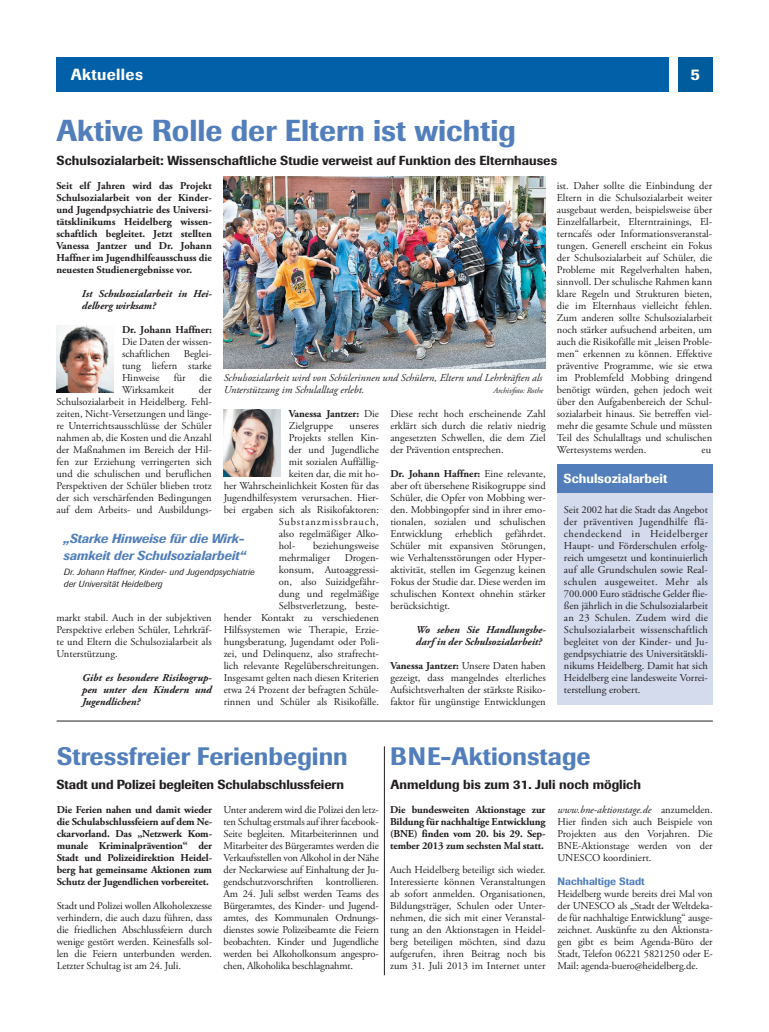
<style>
.page{position:relative;width:769px;height:1032px;background:#fff}
.page>*{position:absolute;margin:0;border:0;box-sizing:border-box;transform-origin:0 0}
.t1{font:500 30px "Imago BQ";color:#527fbc}
.t2{font:500 25px "Imago BQ";color:#527fbc}
.t3{font:500 16px "Imago BQ";letter-spacing:.02em;color:#fff}
.t4{font:500 13px "Imago BQ";color:#231f20}
.t5{font:italic 500 13px/17px "Imago BQ";color:#527fbc}
.t6{font:500 13px "Imago BQ";color:#fff}
.t7{font:10.5px/12px "Adobe Garamond Pro";color:#231f20;text-align:justify}
.t8{font:700 10.5px/12px "Adobe Garamond Pro";letter-spacing:-.01em;color:#231f20;text-align:justify}
.t9{font:italic 700 10.5px/12px "Adobe Garamond Pro";color:#231f20}
.t10{font:italic 10.5px/12px "Adobe Garamond Pro";color:#231f20}
.t11{font:10.5px "Adobe Garamond Pro";letter-spacing:.085em;color:#231f20}
.t12{font:500 10.5px "Imago BQ";color:#527fbc}
.t13{font:italic 9px/12px "Imago BQ";letter-spacing:.01em;color:#231f20}
.t14{font:italic 8px "Adobe Garamond Pro";letter-spacing:-.01em;color:#231f20}
.s1{font-weight:700}
.s2{font-weight:400}
.s3{font-style:italic}
</style>
<div class="page">
<hr style="left:57px;top:721px;width:655px;height:1px;background:#231f20">
<div style="left:677px;top:57px;width:34px;height:34px;background:#015c9d"></div>
<div style="left:57px;top:57px;width:611px;height:34px;background:#0160a8"></div>
<hr style="left:384px;top:746px;width:1px;height:229px;background:#231f20">
<img style="left:224px;top:177px;width:321px;height:191px">
<img style="left:224px;top:409px;width:56px;height:67px">
<img style="left:57px;top:325px;width:56px;height:68px">
<div style="left:557px;top:467px;width:155px;height:238px;background:#d4dbed"></div>
<div style="left:557px;top:465px;width:155px;height:28px;background:#527fbc"></div>
<h3 class="t3" style="left:71px;top:65px;width:74px">Aktuelles</h3>
<h3 class="t3" style="left:690px;top:65px;width:11px">5</h3>
<h1 class="t1" style="left:56px;top:112px;width:460px">Aktive Rolle der Eltern ist wichtig</h1>
<p class="t4" style="left:56px;top:152px;width:502px">Schulsozialarbeit: Wissenschaftliche Studie verweist auf Funktion des Elternhauses</p>
<p class="t8" style="left:56px;top:180px;width:157px">Seit elf Jahren wird das Projekt Schulsozialarbeit von der Kinder&shy;und Jugendpsychiatrie des Universi&shy;tätsklinikums Heidelberg wissen&shy;schaftlich begleitet. Jetzt stellten Vanessa Jantzer und Dr. Johann Haffner im Jugendhilfeausschuss die neuesten Studienergebnisse vor.</p>
<p class="t9" style="left:82px;top:288px;width:131px">Ist Schulsozialarbeit in Hei&shy;delberg wirksam?</p>
<p class="t8" style="left:122px;top:324px;width:91px">Dr. Johann Haffner:</p>
<p class="t7" style="left:122px;top:336px;width:91px">Die Daten der wissen&shy;schaftlichen</p>
<p class="t7" style="left:556px;top:180px;width:157px">ist. Daher sollte die Einbindung der Eltern in die Schulsozialarbeit weiter ausgebaut werden, beispielsweise über Einzelfallarbeit, Elterntrainings, El&shy;terncafés oder Informationsveranstal&shy;tungen. Generell erscheint ein Fokus der Schulsozialarbeit auf Schüler, die Probleme mit Regelverhalten haben, sinnvoll. Der schulische Rahmen kann klare Regeln und Strukturen bieten, die im Elternhaus vielleicht fehlen.<br>Zum anderen sollte Schulsozialarbeit noch stärker aufsuchend arbeiten, um auch die Risikofälle mit „leisen Proble&shy;men“ erkennen zu können. Effektive präventive Programme, wie sie etwa im Problemfeld Mobbing dringend benötigt würden, gehen jedoch weit über den Aufgabenbereich der Schul&shy;sozialarbeit hinaus. Sie betreffen viel&shy;mehr die gesamte Schule und müssten Teil des Schulalltags und schulischen Wertesystems werden.</p>
<p class="t7" style="left:122px;top:348px;width:91px;text-indent:62px">Beglei&shy;tung liefern starke Hinweise</p>
<p class="t10" style="left:223px;top:372px;width:320px">Schulsozialarbeit wird von Schülerinnen und Schülern, Eltern und Lehrkräften als<br>Unterstützung im Schulalltag erlebt.</p>
<p class="t7" style="left:174px;top:372px;width:13px">für</p>
<p class="t7" style="left:199px;top:372px;width:14px">die</p>
<p class="t7" style="left:122px;top:384px;width:54px">Wirksamkeit</p>
<p class="t7" style="left:56px;top:384px;width:157px;text-indent:142px">der Schulsozialarbeit in Heidelberg. Fehl&shy;zeiten, Nicht-Versetzungen und länge&shy;re Unterrichtsausschlüsse der Schüler nahmen ab, die Kosten und die Anzahl der Maßnahmen im Bereich der Hil&shy;fen zur Erziehung verringerten sich und die schulischen und beruflichen Perspektiven der Schüler blieben trotz der sich verschärfenden Bedingungen auf dem Arbeits- und Ausbildungs-</p>
<p class="t14" style="left:493px;top:385px;width:51px">Archivfoto: Rothe</p>
<p class="t7" style="left:390px;top:408px;width:157px">Diese recht hoch erscheinende Zahl erklärt sich durch die relativ niedrig angesetzten Schwellen, die dem Ziel der Prävention entsprechen.</p>
<p class="t7" style="left:390px;top:468px;width:157px"><span class="s1">Dr. Johann Haffner:</span> Eine relevante, aber oft übersehene Risikogruppe sind Schüler, die Opfer von Mobbing wer&shy;den. Mobbingopfer sind in ihrer emo&shy;tionalen, sozialen und schulischen Entwicklung erheblich gefährdet.<br>Schüler mit expansiven Störungen, wie Verhaltensstörungen oder Hyper&shy;aktivität, stellen im Gegenzug keinen Fokus der Studie dar. Diese werden im schulischen Kontext ohnehin stärker berücksichtigt.</p>
<p class="t9" style="left:415px;top:624px;width:131px">Wo sehen Sie Handlungsbe&shy;darf in der Schulsozialarbeit?</p>
<p class="t7" style="left:390px;top:660px;width:157px"><span class="s1">Vanessa Jantzer:</span> Unsere Daten haben gezeigt, dass mangelndes elterliches Aufsichtsverhalten der stärkste Risiko&shy;faktor für ungünstige Entwicklungen</p>
<h2 class="t2" style="left:390px;top:741px;width:202px">BNE-Aktionstage</h2>
<p class="t8" style="left:390px;top:804px;width:157px">Die bundesweiten Aktionstage zur Bildung für nachhaltige Entwicklung (BNE) finden vom 20. bis 29. Sep&shy;tember 2013 zum sechsten Mal statt.</p>
<p class="t7" style="left:390px;top:864px;width:157px">Auch Heidelberg beteiligt sich wieder.<br>Interessierte können Veranstaltungen ab sofort anmelden. Organisationen, Bildungsträger, Schulen oder Unter&shy;nehmen, die sich mit einer Veranstal&shy;tung an den Aktionstagen in Heidel&shy;berg beteiligen möchten, sind dazu aufgerufen, ihren Beitrag noch bis zum 31. Juli 2013 im Internet unter</p>
<p class="t8" style="left:288px;top:408px;width:92px">Vanessa Jantzer: <span class="s2">Die<br>Zielgruppe</span></p>
<p class="t7" style="left:349px;top:420px;width:31px">unseres</p>
<p class="t7" style="left:288px;top:432px;width:92px">Projekts stellen Kin-</p>
<p class="t7" style="left:288px;top:444px;width:92px">der und Jugendliche</p>
<p class="t7" style="left:288px;top:456px;width:92px">mit sozialen Auffällig-</p>
<p class="t7" style="left:288px;top:468px;width:92px">keiten dar, die mit ho-</p>
<p class="t7" style="left:223px;top:480px;width:157px">her Wahrscheinlichkeit Kosten für das</p>
<p class="t7" style="left:223px;top:492px;width:157px">Jugendhilfesystem verursachen. Hier-</p>
<p class="t7" style="left:223px;top:504px;width:157px">bei ergaben sich als Risikofaktoren:</p>
<p class="t11" style="left:278px;top:515px;width:102px">Substanzmissbrauch,</p>
<p class="t7" style="left:278px;top:528px;width:102px">also regelmäßiger Alko-</p>
<p class="t7" style="left:278px;top:540px;width:18px">hol-</p>
<p class="t7" style="left:701px;top:444px;width:11px">eu</p>
<p class="t6" style="left:563px;top:471px;width:105px">Schulsozialarbeit</p>
<p class="t7" style="left:563px;top:504px;width:145px">Seit 2002 hat die Stadt das Angebot der präventiven Jugendhilfe flä&shy;chendeckend in Heidelberger Haupt- und Förderschulen erfolg&shy;reich umgesetzt und kontinuierlich auf alle Grundschulen sowie Real&shy;schulen ausgeweitet. Mehr als 700.000 Euro städtische Gelder flie&shy;ßen jährlich in die Schulsozialarbeit an 23 Schulen. Zudem wird die Schulsozialarbeit wissenschaftlich begleitet von der Kinder- und Ju&shy;gendpsychiatrie des Universitätskli&shy;nikums Heidelberg. Damit hat sich Heidelberg eine landesweite Vorrei&shy;terstellung erobert.</p>
<p class="t5" style="left:64px;top:530px;width:184px">„Starke Hinweise für die Wirk&shy;samkeit der Schulsozialarbeit“</p>
<p class="t13" style="left:64px;top:566px;width:192px">Dr. Johann Haffner, Kinder- und Jugendpsychiatrie der Universität Heidelberg</p>
<p class="t7" style="left:278px;top:540px;width:102px;text-indent:34px">beziehungsweise mehrmaliger</p>
<p class="t7" style="left:223px;top:552px;width:157px;text-align:right">Drogen-<br>konsum, Autoaggressi-<br>on, also Suizidgefähr-<br>dung und regelmäßige<br>Selbstverletzung, beste-<br>hender Kontakt zu verschiedenen<br>Hilfssystemen wie Therapie, Erzie&shy;hungsberatung, Jugendamt oder Poli&shy;zei, und Delinquenz, also strafrecht&shy;lich relevante Regelüberschreitungen.<br>Insgesamt gelten nach diesen Kriterien etwa 24 Prozent der befragten Schüle&shy;rinnen und Schüler als Risikofälle.</p>
<p class="t7" style="left:56px;top:612px;width:157px">markt stabil. Auch in der subjektiven Perspektive erleben Schüler, Lehrkräf&shy;te und Eltern die Schulsozialarbeit als Unterstützung.</p>
<p class="t9" style="left:82px;top:672px;width:131px;text-align:justify">Gibt es besondere Risikogrup&shy;pen unter den Kindern und Jugendlichen?</p>
<h2 class="t2" style="left:57px;top:741px;width:292px">Stressfreier Ferienbeginn</h2>
<p class="t4" style="left:57px;top:776px;width:288px">Stadt und Polizei begleiten Schulabschlussfeiern</p>
<p class="t8" style="left:57px;top:804px;width:157px">Die Ferien nahen und damit wieder die Schulabschlussfeiern auf dem Ne&shy;ckarvorland. Das „Netzwerk Kom&shy;munale Kriminalprävention“ der Stadt und Polizeidirektion Heidel&shy;berg hat gemeinsame Aktionen zum Schutz der Jugendlichen vorbereitet.</p>
<p class="t7" style="left:57px;top:900px;width:157px">Stadt und Polizei wollen Alkoholexzesse verhindern, die auch dazu führen, dass die friedlichen Abschlussfeiern durch wenige gestört werden. Keinesfalls sol&shy;len die Feiern unterbunden werden.<br>Letzter Schultag ist am 24. Juli.</p>
<p class="t4" style="left:390px;top:776px;width:252px">Anmeldung bis zum 31. Juli noch möglich</p>
<p class="t7" style="left:223px;top:804px;width:157px">Unter anderem wird die Polizei den letz&shy;ten Schultag erstmals auf ihrer facebook-Seite begleiten. Mitarbeiterinnen und Mitarbeiter des Bürgeramtes werden die Verkaufsstellen von Alkohol in der Nähe der Neckarwiese auf Einhaltung der Ju&shy;gendschutzvorschriften kontrollieren.<br>Am 24. Juli selbst werden Teams des Bürgeramtes, des Kinder- und Jugend&shy;amtes, des Kommunalen Ordnungs&shy;dienstes sowie Polizeibeamte die Feiern beobachten. Kinder und Jugendliche werden bei Alkoholkonsum angespro&shy;chen, Alkoholika beschlagnahmt.</p>
<p class="t7" style="left:557px;top:804px;width:157px"><span class="s3">www.bne-aktionstage.de</span> anzumelden.<br>Hier finden sich auch Beispiele von Projekten aus den Vorjahren. Die BNE-Aktionstage werden von der UNESCO koordiniert.</p>
<p class="t12" style="left:557px;top:875px;width:89px">Nachhaltige Stadt</p>
<p class="t7" style="left:557px;top:888px;width:157px">Heidelberg wurde bereits drei Mal von der UNESCO als „Stadt der Weltdeka&shy;de für nachhaltige Entwicklung“ ausge&shy;zeichnet. Auskünfte zu den Aktionsta&shy;gen gibt es beim Agenda-Büro der Stadt, Telefon 06221 5821250 oder E-Mail: agenda-buero@heidelberg.de.</p>
</div>
